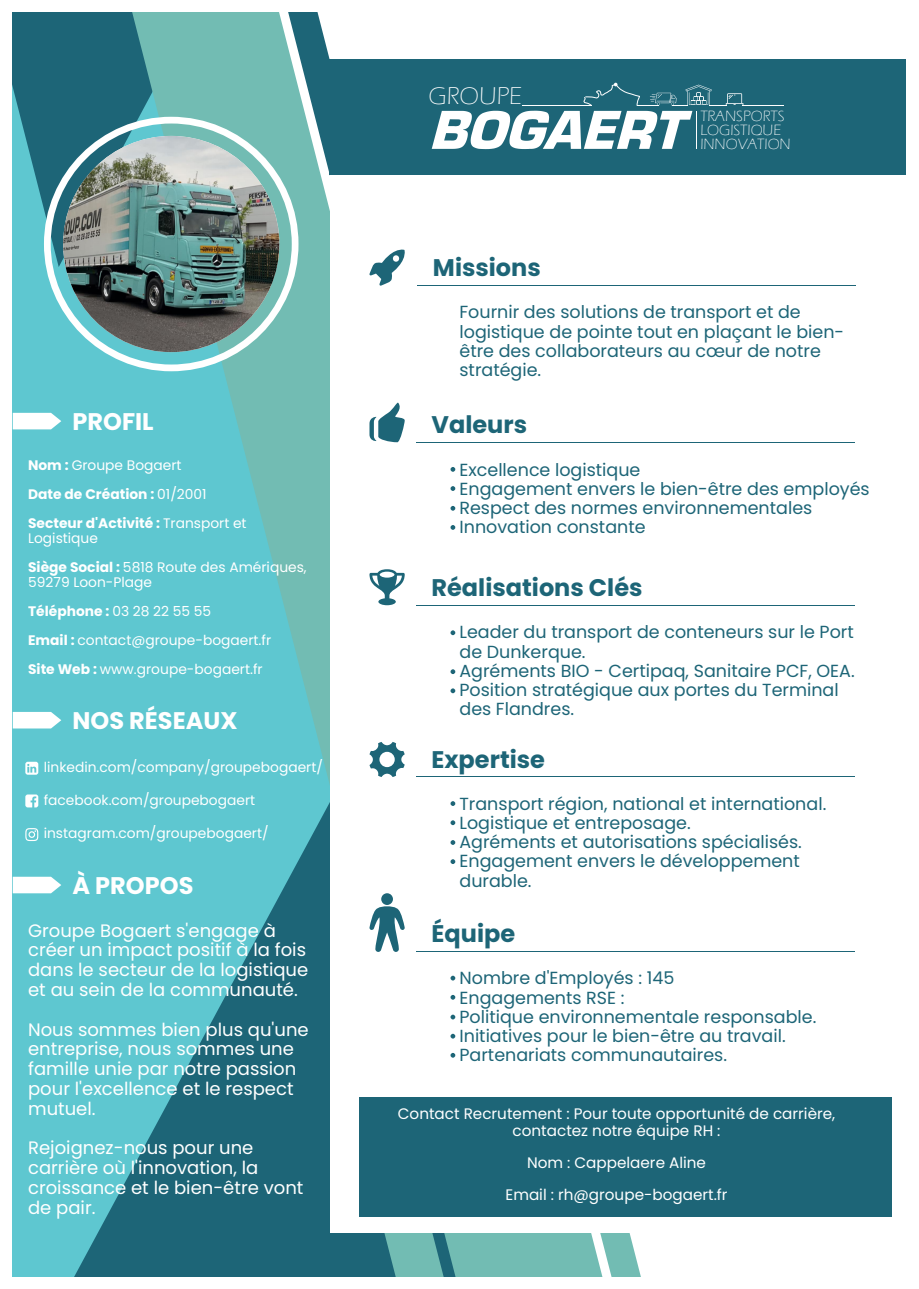
<style>
.page{position:relative;width:919px;height:1289px;background:#fff}
.page>*{position:absolute;margin:0;border:0;box-sizing:border-box;transform-origin:0 0}
.t1{font:italic 900 57px "Eurostile";color:#fff}
.t2{font:300 25.05px "Eras ITC";color:#fff}
.t3{font:700 24px "Poppins";color:#1d6577}
.t4{font:700 24px "Poppins";color:#fff}
.t5{font:18px/19.8px "Poppins";color:#fff}
.t6{font:17.55px/19.2px "Poppins";color:#1d6577}
.t7{font:300 15.3px/14px "Eras ITC";color:#fff}
.t8{font:15.15px/16.8px "Poppins";color:#fff;text-align:center}
.t9{font:13.8px/29px "Poppins";color:#fff}
.t10{font:700 13.8px/29px "Poppins";color:#fff}
.s1{font-weight:400}
.s2{font-weight:700}
</style>
<div class="page">
<div style="left:358px;top:1097px;width:533px;height:119px;background:#1d6577"></div>
<svg style="left:450px;top:467px;width:5px;height:5px"></svg>
<svg style="left:450px;top:486px;width:5px;height:5px"></svg>
<svg style="left:450px;top:506px;width:5px;height:4px"></svg>
<svg style="left:450px;top:525px;width:5px;height:5px"></svg>
<svg style="left:450px;top:630px;width:5px;height:5px"></svg>
<svg style="left:450px;top:669px;width:5px;height:5px"></svg>
<svg style="left:450px;top:688px;width:5px;height:5px"></svg>
<div style="left:13px;top:267px;width:118px;height:1009px;background:#5ec7d0"></div>
<svg style="left:69px;top:782px;width:62px;height:494px;fill:#5ec7d0"></svg>
<svg style="left:13px;top:13px;width:118px;height:254px"></svg>
<svg style="left:131px;top:13px;width:199px;height:1263px"></svg>
<svg style="left:330px;top:1233px;width:311px;height:43px"></svg>
<img style="left:63px;top:136px;width:216px;height:216px;border-radius:50%">
<div style="left:44px;top:117px;width:254px;height:254px;border:7px solid #fff;border-radius:50%"></div>
<svg style="left:13px;top:413px;width:48px;height:16px"></svg>
<div style="left:330px;top:60px;width:576px;height:115px;background:#1d6577"></div>
<hr style="left:696px;top:111px;width:1px;height:38px;background:#fff">
<hr style="left:522px;top:105px;width:69px;height:1px;background:#fff">
<hr style="left:742px;top:105px;width:42px;height:1px;background:#fff">
<svg style="left:583px;top:83px;width:160px;height:23px"></svg>
<svg style="left:13px;top:876px;width:48px;height:17px"></svg>
<svg style="left:13px;top:712px;width:48px;height:16px"></svg>
<svg style="left:25px;top:794px;width:13px;height:13px"></svg>
<svg style="left:25px;top:828px;width:13px;height:13px"></svg>
<svg style="left:25px;top:761px;width:13px;height:13px"></svg>
<svg style="left:369px;top:249px;width:36px;height:37px"></svg>
<svg style="left:369px;top:402px;width:35px;height:40px"></svg>
<svg style="left:369px;top:569px;width:35px;height:36px"></svg>
<svg style="left:369px;top:742px;width:35px;height:35px"></svg>
<svg style="left:369px;top:893px;width:36px;height:58px"></svg>
<hr style="left:417px;top:285px;width:439px;height:1px;background:#1d6577">
<hr style="left:415px;top:442px;width:439px;height:1px;background:#1d6577">
<hr style="left:415px;top:605px;width:439px;height:1px;background:#1d6577">
<hr style="left:415px;top:776px;width:439px;height:1px;background:#1d6577">
<hr style="left:415px;top:951px;width:439px;height:1px;background:#1d6577">
<svg style="left:450px;top:801px;width:5px;height:5px"></svg>
<svg style="left:450px;top:820px;width:5px;height:5px"></svg>
<svg style="left:450px;top:840px;width:5px;height:4px"></svg>
<svg style="left:450px;top:859px;width:5px;height:5px"></svg>
<svg style="left:450px;top:975px;width:5px;height:5px"></svg>
<svg style="left:450px;top:995px;width:5px;height:4px"></svg>
<svg style="left:450px;top:1014px;width:5px;height:5px"></svg>
<svg style="left:450px;top:1033px;width:5px;height:5px"></svg>
<svg style="left:450px;top:1053px;width:5px;height:4px"></svg>
<h3 class="t4" style="left:72px;top:404px;width:83px">PROFIL</h3>
<p class="t10" style="left:28px;top:450px;width:220px">Nom : <span class="s1">Groupe Bogaert<br></span>Date de Création : <span class="s1">01/2001<br></span>Secteur d'Activité : <span class="s1">Transport et</span></p>
<p class="t9" style="left:28px;top:523px;width:280px">Logistique<br><span class="s2">Siège Social :</span> 5818 Route des Amériques,</p>
<p class="t9" style="left:28px;top:567px;width:244px">59279 Loon-Plage<br><span class="s2">Téléphone :</span> 03 28 22 55 55<br><span class="s2">Email :</span> contact@groupe-bogaert.fr<br><span class="s2">Site Web :</span> www.groupe-bogaert.fr</p>
<h3 class="t4" style="left:72px;top:703px;width:166px">NOS RÉSEAUX</h3>
<p class="t9" style="left:44px;top:752px;width:281px">linkedin.com/company/groupebogaert/</p>
<p class="t9" style="left:44px;top:785px;width:213px">facebook.com/groupebogaert</p>
<p class="t9" style="left:44px;top:819px;width:226px">instagram.com/groupebogaert/</p>
<h3 class="t4" style="left:72px;top:868px;width:122px">À PROPOS</h3>
<p class="t5" style="left:28px;top:920px;width:281px">Groupe Bogaert s'engage à créer un impact positif à la fois dans le secteur de la logistique et au sein de la communauté.</p>
<p class="t5" style="left:28px;top:1019px;width:282px">Nous sommes bien plus qu'une entreprise, nous sommes une famille unie par notre passion pour l'excellence et le respect mutuel.</p>
<p class="t5" style="left:28px;top:1138px;width:277px">Rejoignez-nous pour une carrière où l'innovation, la croissance et le bien-être vont de pair.</p>
<h2 class="t2" style="left:428px;top:87px;width:95px">GROUPE</h2>
<h1 class="t1" style="left:428px;top:110px;width:255px">BOGAERT</h1>
<p class="t7" style="left:700px;top:111px;width:92px">TRANSPORTS<br>LOGISTIQUE<br>INNOVATION</p>
<h3 class="t3" style="left:433px;top:251px;width:109px">Missions</h3>
<p class="t6" style="left:459px;top:302px;width:386px">Fournir des solutions de transport et de logistique de pointe tout en plaçant le bien&shy;être des collaborateurs au cœur de notre stratégie.</p>
<h3 class="t3" style="left:431px;top:408px;width:97px">Valeurs</h3>
<p class="t6" style="left:459px;top:460px;width:411px">Excellence logistique<br>Engagement envers le bien-être des employés<br>Respect des normes environnementales<br>Innovation constante</p>
<h3 class="t3" style="left:431px;top:571px;width:212px">Réalisations Clés</h3>
<p class="t6" style="left:459px;top:622px;width:397px">Leader du transport de conteneurs sur le Port de Dunkerque.<br>Agréments BIO - Certipaq, Sanitaire PCF, OEA.<br>Position stratégique aux portes du Terminal des Flandres.</p>
<h3 class="t3" style="left:431px;top:742px;width:115px">Expertise</h3>
<p class="t6" style="left:459px;top:794px;width:368px">Transport région, national et international.<br>Logistique et entreposage.<br>Agréments et autorisations spécialisés.<br>Engagement envers le développement durable.</p>
<h3 class="t3" style="left:431px;top:917px;width:85px">Équipe</h3>
<p class="t6" style="left:459px;top:968px;width:358px">Nombre d'Employés : 145<br>Engagements RSE :<br>Politique environnementale responsable.<br>Initiatives pour le bien-être au travail.<br>Partenariats communautaires.</p>
<p class="t8" style="left:398px;top:1105px;width:439px">Contact Recrutement : Pour toute opportunité de carrière, contactez notre équipe RH :</p>
<p class="t8" style="left:505px;top:1146px;width:223px;line-height:32px">Nom : Cappelaere Aline<br>Email : rh@groupe-bogaert.fr</p>
</div>
